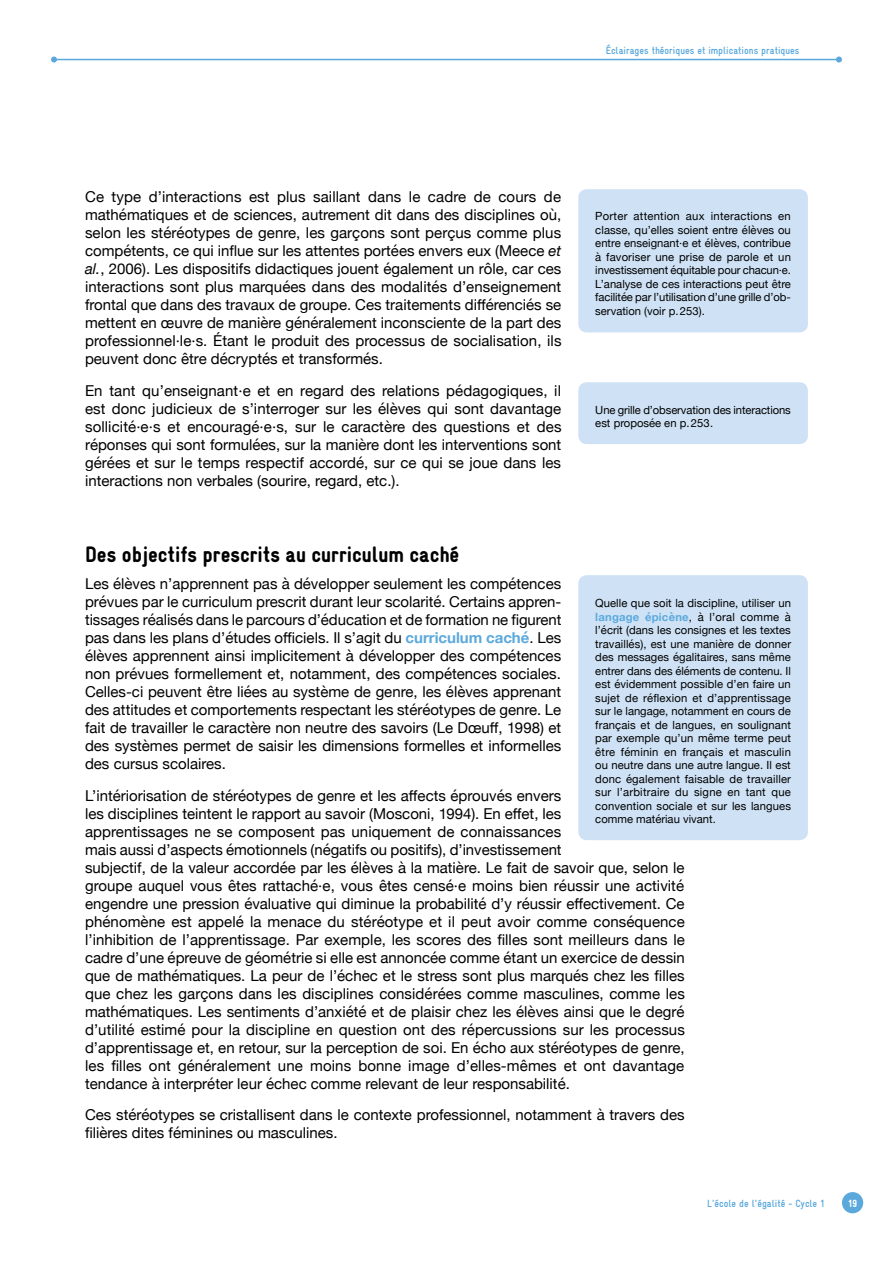
<style>
.page{position:relative;width:893px;height:1263px;background:#fff}
.page>*{position:absolute;margin:0;border:0;box-sizing:border-box;transform-origin:0 0}
.t1{font:900 condensed 22.5px "Gravur";color:#000}
.t2{font:15px/18px "Helvetica Neue";color:#000;text-align:justify}
.t3{font:11.25px/13.5px "Helvetica Neue";color:#000;text-align:justify}
.t4{font:700 condensed 10.5px "Gravur";color:#5ba9dc}
.t5{font:900 condensed 10.5px "Gravur";color:#fff}
.s1{font-style:italic}
.s2{font-weight:700;color:#5ba9dc}
</style>
<div class="page">
<div style="left:842px;top:1192px;width:21px;height:21px;background:#5ba9dc;border-radius:50%"></div>
<hr style="left:54px;top:59px;width:785px;height:1px;background:#5ba9dc">
<svg style="left:51px;top:57px;width:6px;height:6px"></svg>
<svg style="left:836px;top:57px;width:6px;height:6px"></svg>
<div style="left:578px;top:382px;width:230px;height:62px;background:#cfe2f5;border-radius:9px"></div>
<div style="left:578px;top:189px;width:230px;height:143px;background:#cfe2f5;border-radius:9px"></div>
<div style="left:578px;top:575px;width:230px;height:265px;background:#cfe2f5;border-radius:9px"></div>
<p class="t4" style="left:606px;top:45px;width:195px">Éclairages théoriques et implications pratiques</p>
<p class="t2" style="left:85px;top:189px;width:478px">Ce type d’interactions est plus saillant dans le cadre de cours de mathématiques et de sciences, autrement dit dans des disciplines où, selon les stéréotypes de genre, les garçons sont perçus comme plus compétents, ce qui influe sur les attentes portées envers eux (Meece <span class="s1">et al.</span>, 2006). Les dispositifs didactiques jouent également un rôle, car ces interactions sont plus marquées dans des modalités d’enseignement frontal que dans des travaux de groupe. Ces traitements différenciés se mettent en œuvre de manière généralement inconsciente de la part des professionnel∙le∙s. Étant le produit des processus de socialisation, ils peuvent donc être décryptés et transformés.</p>
<p class="t2" style="left:85px;top:382px;width:478px">En tant qu’enseignant·e et en regard des relations pédagogiques, il est donc judicieux de s’interroger sur les élèves qui sont davantage sollicité·e·s et encouragé·e·s, sur le caractère des questions et des réponses qui sont formulées, sur la manière dont les interventions sont gérées et sur le temps respectif accordé, sur ce qui se joue dans les interactions non verbales (sourire, regard, etc.).</p>
<p class="t3" style="left:595px;top:210px;width:197px">Porter attention aux interactions en classe, qu’elles soient entre élèves ou entre enseignant∙e et élèves, contribue à favoriser une prise de parole et un investissement équitable pour chacun∙e.<br>L’analyse de ces interactions peut être facilitée par l’utilisation d’une grille d’ob&shy;servation (voir p.253).</p>
<p class="t3" style="left:595px;top:403px;width:197px">Une grille d’observation des interactions est proposée en p.253.</p>
<h1 class="t1" style="left:85px;top:542px;width:376px">Des objectifs prescrits au curriculum caché</h1>
<p class="t2" style="left:85px;top:576px;width:478px">Les élèves n’apprennent pas à développer seulement les compétences prévues par le curriculum prescrit durant leur scolarité. Certains appren&shy;tissages réalisés dans le parcours d’éducation et de formation ne figurent pas dans les plans d’études officiels. Il s’agit du <span class="s2">curriculum caché</span>. Les élèves apprennent ainsi implicitement à développer des compétences non prévues formellement et, notamment, des compétences sociales.<br>Celles-ci peuvent être liées au système de genre, les élèves apprenant des attitudes et comportements respectant les stéréotypes de genre. Le fait de travailler le caractère non neutre des savoirs (Le Dœuff, 1998) et des systèmes permet de saisir les dimensions formelles et informelles des cursus scolaires.</p>
<p class="t2" style="left:85px;top:787px;width:601px;text-align:left">L’intériorisation de stéréotypes de genre et les affects éprouvés envers<br>les disciplines teintent le rapport au savoir (Mosconi, 1994). En effet, les<br>apprentissages ne se composent pas uniquement de connaissances<br>mais aussi d’aspects émotionnels (négatifs ou positifs), d’investissement<br>subjectif, de la valeur accordée par les élèves à la matière. Le fait de savoir que, selon le groupe auquel vous êtes rattaché∙e, vous êtes censé·e moins bien réussir une activité engendre une pression évaluative qui diminue la probabilité d’y réussir effectivement. Ce phénomène est appelé la menace du stéréotype et il peut avoir comme conséquence l’inhibition de l’apprentissage. Par exemple, les scores des filles sont meilleurs dans le cadre d’une épreuve de géométrie si elle est annoncée comme étant un exercice de dessin que de mathématiques. La peur de l’échec et le stress sont plus marqués chez les filles que chez les garçons dans les disciplines considérées comme masculines, comme les mathématiques. Les sentiments d’anxiété et de plaisir chez les élèves ainsi que le degré d’utilité estimé pour la discipline en question ont des répercussions sur les processus d’apprentissage et, en retour, sur la perception de soi. En écho aux stéréotypes de genre, les filles ont généralement une moins bonne image d’elles-mêmes et ont davantage tendance à interpréter leur échec comme relevant de leur responsabilité.</p>
<p class="t2" style="left:85px;top:1107px;width:601px">Ces stéréotypes se cristallisent dans le contexte professionnel, notamment à travers des filières dites féminines ou masculines.</p>
<p class="t3" style="left:595px;top:597px;width:197px">Quelle que soit la discipline, utiliser un <span class="s2">langage épicène</span>, à l’oral comme à l’écrit (dans les consignes et les textes travaillés), est une manière de donner des messages égalitaires, sans même entrer dans des éléments de contenu. Il est évidemment possible d’en faire un sujet de réflexion et d’apprentissage sur le langage, notamment en cours de français et de langues, en soulignant par exemple qu’un même terme peut être féminin en français et masculin ou neutre dans une autre langue. Il est donc également faisable de travailler sur l’arbitraire du signe en tant que convention sociale et sur les langues comme matériau vivant.</p>
<p class="t4" style="left:707px;top:1197px;width:119px">L'école de l'égalité - Cycle 1</p>
<p class="t5" style="left:848px;top:1197px;width:11px">19</p>
</div>
